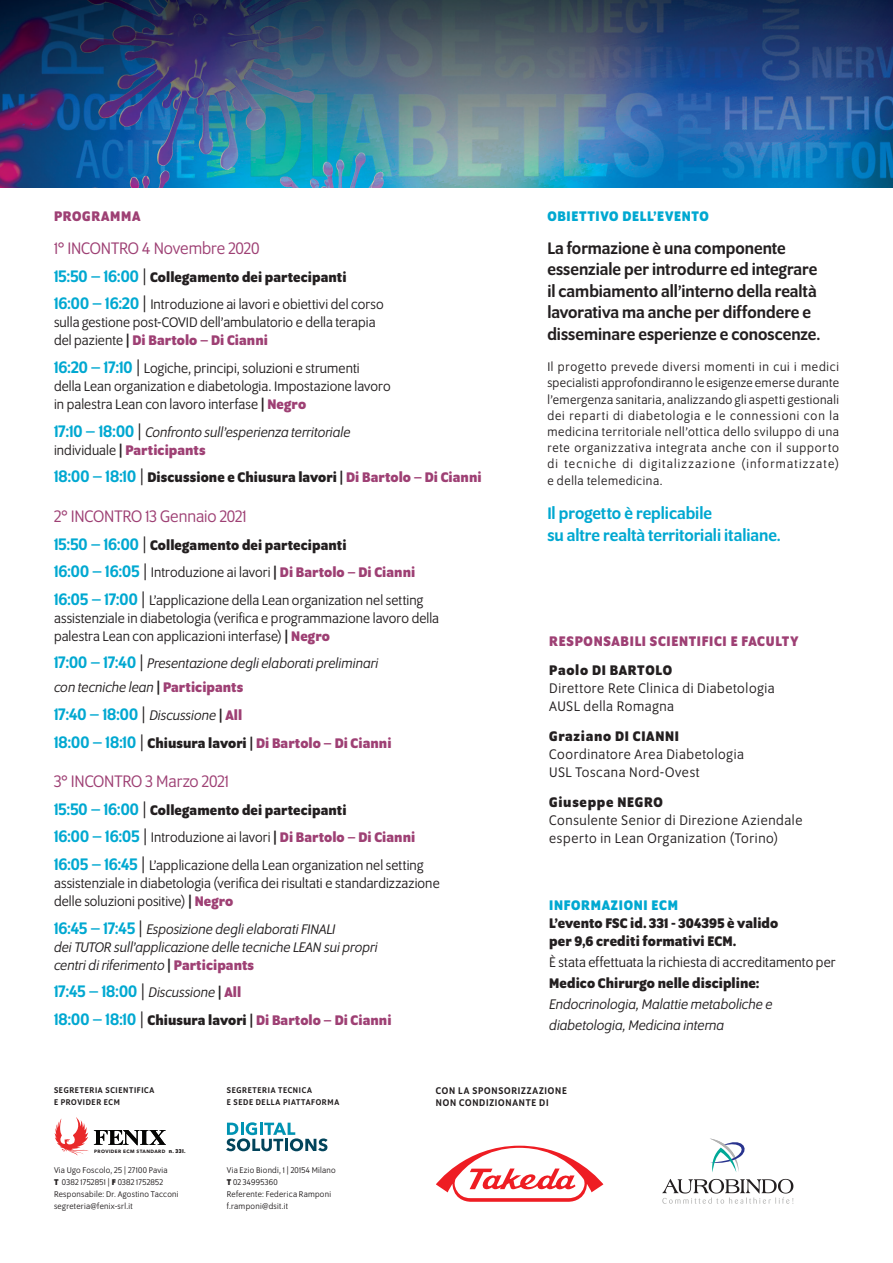
<style>
.page{position:relative;width:893px;height:1263px;background:#fff}
.page>*{position:absolute;margin:0;border:0;box-sizing:border-box;transform-origin:0 0}
.t1{font:500 18px/21.6px "Program OT";color:#231f20}
.t2{font:500 18px/21.6px "Program OT";color:#00a8d1}
.t3{font:18px "Program OT";letter-spacing:-.005em;color:#9e4074}
.t4{font:15px/18px "Program OT";letter-spacing:.01em;color:#231f20}
.t5{font:italic 15px/18px "Program OT";letter-spacing:.005em;color:#231f20}
.t6{font:700 15px/18px "Program OT";letter-spacing:.005em;color:#231f20}
.t7{font:15px "Program OT";letter-spacing:.04em;color:#231f20}
.t8{font:700 15px "Program OT";letter-spacing:.01em;color:#9e4074}
.t9{font:700 15px "Program OT";letter-spacing:.045em;color:#9e4074}
.t10{font:700 15px "Program OT";letter-spacing:.045em;color:#00a8d1}
.t11{font:700 15px "Program OT";letter-spacing:.045em;color:#231f20}
.t12{font:700 15px "Program OT";letter-spacing:.05em;color:#231f20}
.t13{font:13.5px/16.2px "Program OT";letter-spacing:.085em;color:#231f20;text-align:justify}
.t14{font:500 10.5px "Program OT";letter-spacing:.075em;color:#231f20}
.t15{font:9px "Program OT";letter-spacing:.03em;color:#231f20}
.t16{font:500 9px "Program OT";letter-spacing:.075em;color:#231f20}
.t17{font:700 6px "Program OT";color:#231f20}
.t18{font:700 4.65px "Avenir Next LT Pro";letter-spacing:.08em;color:#231f20}
.s1{font-weight:500;font-size:18px;color:#00a8d1}
.s2{font-weight:400;font-size:18px}
.s3{font-size:18px}
.s4{font-weight:700}
.s5{font-weight:700;color:#9e4074}
.s6{font-weight:500;font-style:normal;font-size:18px;color:#00a8d1}
.s7{font-style:normal;font-size:18px}
.s8{font-style:normal}
.s9{font-weight:700;font-style:normal}
.s10{font-weight:700;font-style:normal;color:#9e4074}
.s11{color:#9e4074}
.s12{font-weight:400;color:#231f20}
.s13{font-weight:400;font-style:italic;font-size:15px;color:#231f20}
.s14{font-weight:700;font-size:15px;color:#231f20}
.s15{font-weight:700;font-size:15px;color:#9e4074}
.s16{font-weight:400;font-size:18px;color:#231f20}
.s17{color:#231f20}
</style>
<div class="page">
<svg style="left:436px;top:1146px;width:167px;height:56px"></svg>
<svg style="left:55px;top:1117px;width:111px;height:38px"></svg>
<svg style="left:226px;top:1122px;width:102px;height:29px"></svg>
<svg style="left:710px;top:1138px;width:35px;height:34px"></svg>
<svg style="left:662px;top:1179px;width:131px;height:25px"></svg>
<img style="left:0;top:0;width:893px;height:188px">
<p class="t9" style="left:54px;top:207px;width:88px">PROGRAMMA</p>
<p class="t3" style="left:54px;top:238px;width:207px">1° INCONTRO 4 Novembre 2020</p>
<p class="t6" style="left:54px;top:268px;width:294px"><span class="s1">15:50 – 16:00</span> <span class="s2">|</span> Collegamento dei partecipanti</p>
<p class="t4" style="left:54px;top:296px;width:331px"><span class="s1">16:00 – 16:20</span> <span class="s3">|</span> Introduzione ai lavori e obiettivi del corso sulla gestione post-COVID dell’ambulatorio e della terapia del paziente <span class="s4">|</span> <span class="s5">Di Bartolo – Di Cianni</span></p>
<p class="t4" style="left:54px;top:359px;width:338px"><span class="s1">16:20 – 17:10</span> <span class="s3">|</span> Logiche, principi, soluzioni e strumenti della Lean organization e diabetologia. Impostazione lavoro in palestra Lean con lavoro interfase <span class="s4">|</span> <span class="s5">Negro</span></p>
<p class="t5" style="left:54px;top:423px;width:298px"><span class="s6">17:10 – 18:00</span> <span class="s7">|</span> Confronto sull’esperienza territoriale <span class="s8">individuale</span> <span class="s9">|</span> <span class="s10">Participants</span></p>
<p class="t6" style="left:54px;top:468px;width:429px"><span class="s1">18:00 – 18:10</span> <span class="s2">|</span> Discussione e Chiusura lavori | <span class="s11">Di Bartolo – Di Cianni</span></p>
<p class="t3" style="left:54px;top:506px;width:194px">2° INCONTRO 13 Gennaio 2021</p>
<p class="t6" style="left:54px;top:535px;width:294px"><span class="s1">15:50 – 16:00</span> <span class="s2">|</span> Collegamento dei partecipanti</p>
<p class="t4" style="left:54px;top:563px;width:363px"><span class="s1">16:00 – 16:05</span> <span class="s3">|</span> Introduzione ai lavori <span class="s4">|</span> <span class="s5">Di Bartolo – Di Cianni</span></p>
<p class="t4" style="left:54px;top:591px;width:387px"><span class="s1">16:05 – 17:00</span> <span class="s3">|</span> L’applicazione della Lean organization nel setting assistenziale in diabetologia (verifica e programmazione lavoro della palestra Lean con applicazioni interfase) <span class="s4">|</span> <span class="s5">Negro</span></p>
<p class="t5" style="left:54px;top:651px;width:326px;line-height:24px"><span class="s6">17:00 – 17:40</span> <span class="s7">|</span> Presentazione degli elaborati preliminari con tecniche lean <span class="s9">|</span> <span class="s10">Participants</span></p>
<p class="t2" style="left:54px;top:703px;width:190px">17:40 – 18:00 <span class="s12">|</span> <span class="s13">Discussione</span> <span class="s14">|</span> <span class="s15">All</span></p>
<p class="t8" style="left:54px;top:734px;width:339px"><span class="s1">18:00 – 18:10</span> <span class="s16">|</span> <span class="s17">Chiusura lavori |</span> Di Bartolo – Di Cianni</p>
<p class="t3" style="left:54px;top:771px;width:176px">3° INCONTRO 3 Marzo 2021</p>
<p class="t6" style="left:54px;top:801px;width:294px"><span class="s1">15:50 – 16:00</span> <span class="s2">|</span> Collegamento dei partecipanti</p>
<p class="t4" style="left:54px;top:828px;width:363px"><span class="s1">16:00 – 16:05</span> <span class="s3">|</span> Introduzione ai lavori <span class="s4">|</span> <span class="s5">Di Bartolo – Di Cianni</span></p>
<p class="t4" style="left:54px;top:856px;width:387px"><span class="s1">16:05 – 16:45</span> <span class="s3">|</span> L’applicazione della Lean organization nel setting assistenziale in diabetologia (verifica dei risultati e standardizzazione delle soluzioni positive) <span class="s4">|</span> <span class="s5">Negro</span></p>
<p class="t5" style="left:54px;top:920px;width:325px"><span class="s6">16:45 – 17:45</span> <span class="s7">|</span> Esposizione degli elaborati FINALI<br>dei TUTOR sull’applicazione delle tecniche LEAN sui propri centri di riferimento <span class="s9">|</span> <span class="s10">Participants</span></p>
<p class="t2" style="left:54px;top:980px;width:189px">17:45 – 18:00 <span class="s12">|</span> <span class="s13">Discussione</span> <span class="s14">|</span> <span class="s15">All</span></p>
<p class="t8" style="left:54px;top:1011px;width:339px"><span class="s1">18:00 – 18:10</span> <span class="s16">|</span> <span class="s17">Chiusura lavori |</span> Di Bartolo – Di Cianni</p>
<p class="t10" style="left:547px;top:207px;width:163px">OBIETTIVO DELL’EVENTO</p>
<p class="t1" style="left:547px;top:237px;width:275px">La formazione è una componente essenziale per introdurre ed integrare il cambiamento all’interno della realtà lavorativa ma anche per diffondere e disseminare esperienze e conoscenze.</p>
<p class="t13" style="left:547px;top:359px;width:293px">Il progetto prevede diversi momenti in cui i medici specialisti approfondiranno le esigenze emerse durante l’emergenza sanitaria, analizzando gli aspetti gestionali dei reparti di diabetologia e le connessioni con la medicina territoriale nell’ottica dello sviluppo di una rete organizzativa integrata anche con il supporto di tecniche di digitalizzazione (informatizzate) e della telemedicina.</p>
<p class="t2" style="left:547px;top:502px;width:235px">Il progetto è replicabile<br>su altre realtà territoriali italiane.</p>
<p class="t9" style="left:549px;top:632px;width:250px">RESPONSABILI SCIENTIFICI E FACULTY</p>
<p class="t11" style="left:549px;top:661px;width:124px">Paolo DI BARTOLO</p>
<p class="t7" style="left:549px;top:680px;width:227px">Direttore Rete Clinica di Diabetologia</p>
<p class="t7" style="left:549px;top:698px;width:126px">AUSL della Romagna</p>
<p class="t11" style="left:549px;top:727px;width:131px">Graziano DI CIANNI</p>
<p class="t7" style="left:549px;top:746px;width:196px">Coordinatore Area Diabetologia</p>
<p class="t7" style="left:549px;top:764px;width:152px">USL Toscana Nord-Ovest</p>
<p class="t12" style="left:549px;top:793px;width:115px">Giuseppe NEGRO</p>
<p class="t7" style="left:549px;top:812px;width:255px">Consulente Senior di Direzione Aziendale</p>
<p class="t7" style="left:549px;top:830px;width:230px">esperto in Lean Organization (Torino)</p>
<p class="t10" style="left:549px;top:897px;width:130px">INFORMAZIONI ECM</p>
<p class="t6" style="left:549px;top:914px;width:231px">L’evento FSC id. 331 - 304395 è valido per 9,6 crediti formativi ECM.</p>
<p class="t4" style="left:549px;top:953px;width:288px">È stata effettuata la richiesta di accreditamento per</p>
<p class="t6" style="left:549px;top:974px;width:212px">Medico Chirurgo nelle discipline:</p>
<p class="t5" style="left:549px;top:994px;width:225px;line-height:21px">Endocrinologia, Malattie metaboliche e diabetologia, Medicina interna</p>
<p class="t16" style="left:54px;top:1084px;width:102px">SEGRETERIA SCIENTIFICA</p>
<p class="t16" style="left:54px;top:1096px;width:67px">E PROVIDER ECM</p>
<p class="t18" style="left:94px;top:1148px;width:73px">PROVIDER ECM STANDARD</p>
<p class="t17" style="left:169px;top:1147px;width:18px">n. 331.</p>
<p class="t15" style="left:54px;top:1165px;width:115px">Via Ugo Foscolo, 25 | 27100 Pavia</p>
<p class="t15" style="left:54px;top:1177px;width:111px"><span class="s4">T</span> 0382 1752851 | <span class="s4">F</span> 0382 1752852</p>
<p class="t15" style="left:54px;top:1189px;width:126px">Responsabile: Dr. Agostino Tacconi</p>
<p class="t15" style="left:54px;top:1201px;width:80px">segreteria@fenix-srl.it</p>
<p class="t16" style="left:227px;top:1084px;width:87px">SEGRETERIA TECNICA</p>
<p class="t16" style="left:227px;top:1096px;width:114px">E SEDE DELLA PIATTAFORMA</p>
<p class="t15" style="left:227px;top:1165px;width:111px">Via Ezio Biondi, 1 | 20154 Milano</p>
<p class="t15" style="left:227px;top:1177px;width:52px"><span class="s4">T</span> 02 34995360</p>
<p class="t15" style="left:227px;top:1189px;width:106px">Referente: Federica Ramponi</p>
<p class="t15" style="left:227px;top:1201px;width:63px">f.ramponi@dsit.it</p>
<p class="t14" style="left:436px;top:1084px;width:132px">CON LA SPONSORIZZAZIONE</p>
<p class="t14" style="left:436px;top:1096px;width:114px">NON CONDIZIONANTE DI</p>
</div>
